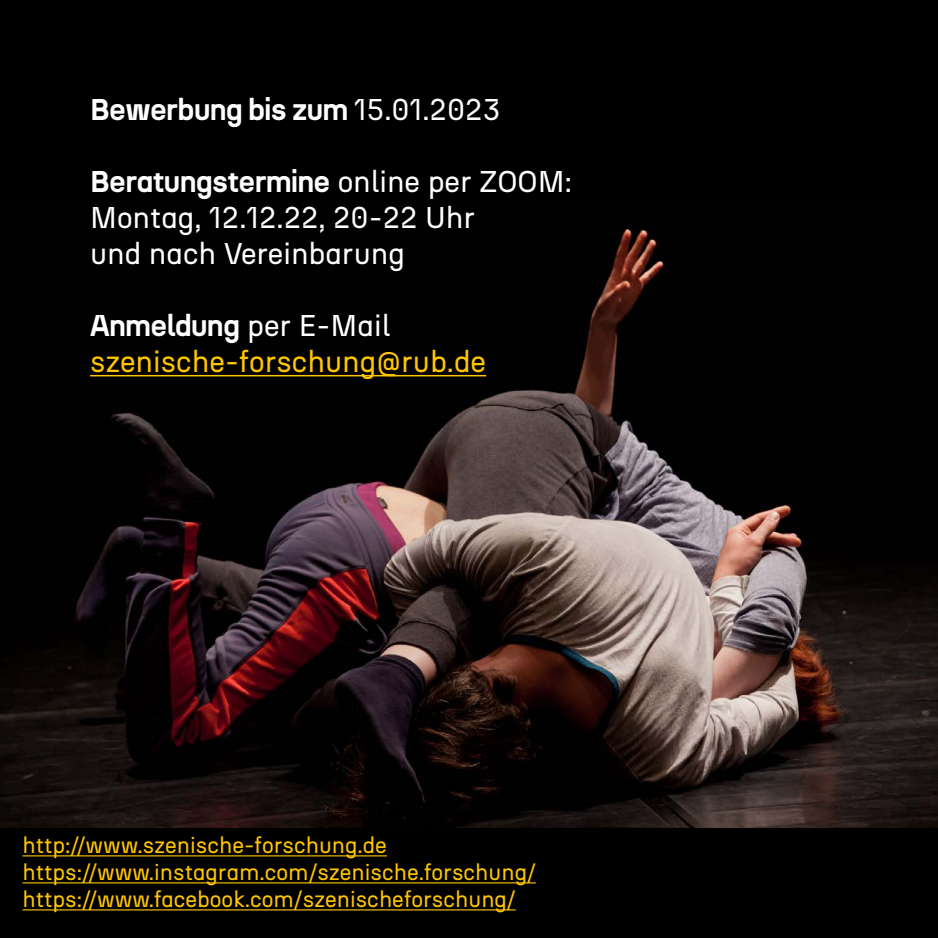
<style>
.page{position:relative;width:938px;height:938px;background:#fff}
.page>*{position:absolute;margin:0;border:0;box-sizing:border-box;transform-origin:0 0}
.t1{font:30px/36px "N27";color:#fff}
.t2{font:30px/36px "N27";color:#ffc600}
.t3{font:700 30px "N27";color:#fff}
.t4{font:22.5px/27px "N27";color:#ffc600}
.s1{font-weight:400}
.s2{font-weight:700}
.s3{font-weight:700;color:#fff}
.s4{color:#fff}
</style>
<div class="page">
<div style="left:0;top:325px;width:938px;height:613px;background:#000"></div>
<div style="left:0;top:0;width:938px;height:325px;background:#000"></div>
<img style="left:0;top:202px;width:937px;height:625px">
<hr style="left:22px;top:855px;width:365px;height:1px;background:#ffc600">
<hr style="left:22px;top:882px;width:514px;height:1px;background:#ffc600">
<hr style="left:22px;top:909px;width:493px;height:1px;background:#ffc600">
<hr style="left:90px;top:375px;width:396px;height:1px;background:#ffc600">
<h1 class="t3" style="left:90px;top:90px;width:412px">Bewerbung bis zum <span class="s1">15.01.2023</span></h1>
<h1 class="t1" style="left:90px;top:163px;width:483px"><span class="s2">Beratungstermine</span> online per ZOOM:<br>Montag, 12.12.22, 20-22 Uhr<br>und nach Vereinbarung</h1>
<h1 class="t2" style="left:90px;top:307px;width:397px"><span class="s3">Anmeldung</span> <span class="s4">per E-Mail </span>szenische-forschung@rub.de</h1>
<p class="t4" style="left:22px;top:831px;width:515px">http://www.szenische-forschung.de https://www.instagram.com/szenische.forschung/ https://www.facebook.com/szenischeforschung/</p>
</div>
